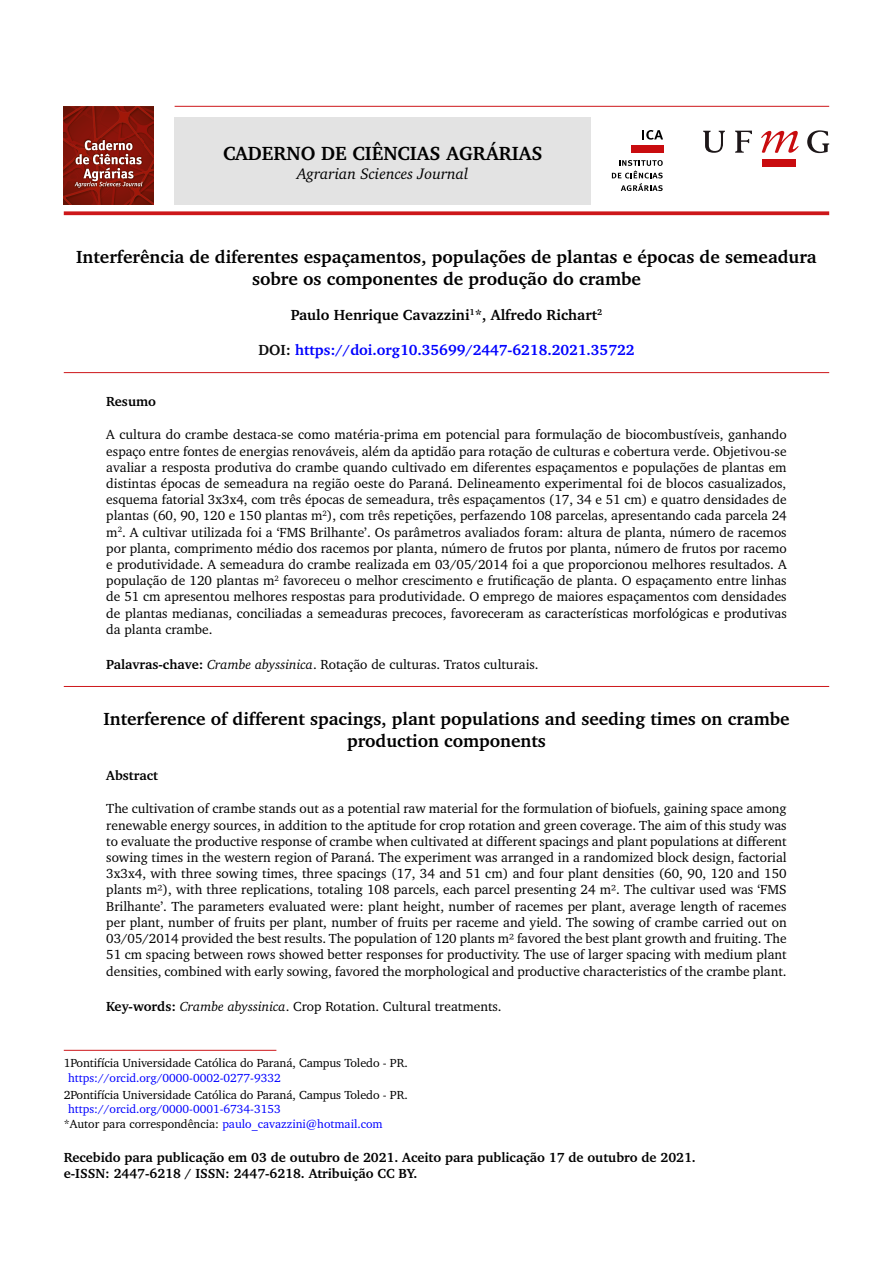
<style>
.page{position:relative;width:893px;height:1263px;background:#fff}
.page>*{position:absolute;margin:0;border:0;box-sizing:border-box;transform-origin:0 0}
.t1{font:700 19.5px "Charter BT";color:#000}
.t2{font:700 18px/21.6px "Charter BT";color:#000;text-align:center}
.t3{font:italic 15.6px "Charter BT";color:#000}
.t4{font:700 15px "Charter BT";color:#00f}
.t5{font:700 15px "Charter BT";color:#000}
.t6{font:13.5px/16.2px "Charter BT";color:#000;text-align:justify}
.t7{font:700 13.5px/16.2px "Charter BT";color:#000}
.t8{font:12px/14.4px "Charter BT";color:#00f}
.t9{font:12px "Charter BT";letter-spacing:-.01em;color:#000}
.s1{color:#0d0d0d}
.s2{font-weight:700}
.s3{font-style:italic}
.s4{color:#000}
</style>
<div class="page">
<div style="left:175px;top:117px;width:416px;height:87px;background:#e3e3e3"></div>
<svg style="left:703px;top:131px;width:22px;height:22px"></svg>
<svg style="left:735px;top:131px;width:17px;height:22px"></svg>
<svg style="left:807px;top:130px;width:22px;height:23px"></svg>
<svg style="left:761px;top:131px;width:38px;height:22px"></svg>
<div style="left:762px;top:159px;width:33px;height:8px;background:#c90c0f"></div>
<svg style="left:642px;top:130px;width:21px;height:10px"></svg>
<svg style="left:612px;top:160px;width:51px;height:31px"></svg>
<div style="left:631px;top:145px;width:32px;height:8px;background:#c90c0f"></div>
<hr style="left:175px;top:106px;width:654px;height:1px;background:#cd171a">
<img style="left:64px;top:106px;width:90px;height:98px">
<img style="left:73px;top:139px;width:71px;height:50px">
<svg style="left:75px;top:140px;width:67px;height:48px"></svg>
<svg style="left:64px;top:211px;width:765px;height:4px;fill:#cd171a"></svg>
<hr style="left:64px;top:372px;width:765px;height:1px;background:#cd171a">
<hr style="left:64px;top:686px;width:765px;height:1px;background:#cd171a">
<hr style="left:64px;top:1050px;width:212px;height:1px;background:#cd171a">
<h1 class="t1" style="left:223px;top:141px;width:321px">CADERNO DE CIÊNCIAS AGRÁRIAS</h1>
<p class="t3" style="left:297px;top:164px;width:173px">Agrarian Sciences Journal</p>
<h2 class="t2" style="left:76px;top:246px;width:742px">Interferência de diferentes espaçamentos, populações de plantas e épocas de semeadura sobre os componentes de produção do crambe</h2>
<p class="t5" style="left:291px;top:305px;width:313px">Paulo Henrique Cavazzini<sup>1</sup>*, Alfredo Richart<sup>2</sup></p>
<p class="t4" style="left:258px;top:340px;width:378px"><span class="s1">DOI:</span> https://doi.org10.35699/2447-6218.2021.35722</p>
<p class="t7" style="left:106px;top:393px;width:51px">Resumo</p>
<p class="t6" style="left:106px;top:426px;width:682px">A cultura do crambe destaca-se como matéria-prima em potencial para formulação de biocombustíveis, ganhando espaço entre fontes de energias renováveis, além da aptidão para rotação de culturas e cobertura verde. Objetivou-se avaliar a resposta produtiva do crambe quando cultivado em diferentes espaçamentos e populações de plantas em distintas épocas de semeadura na região oeste do Paraná. Delineamento experimental foi de blocos casualizados, esquema fatorial 3x3x4, com três épocas de semeadura, três espaçamentos (17, 34 e 51 cm) e quatro densidades de plantas (60, 90, 120 e 150 plantas m<sup>2</sup>), com três repetições, perfazendo 108 parcelas, apresentando cada parcela 24 m<sup>2</sup>. A cultivar utilizada foi a ‘FMS Brilhante’. Os parâmetros avaliados foram: altura de planta, número de racemos por planta, comprimento médio dos racemos por planta, número de frutos por planta, número de frutos por racemo e produtividade. A semeadura do crambe realizada em 03/05/2014 foi a que proporcionou melhores resultados. A população de 120 plantas m<sup>2</sup> favoreceu o melhor crescimento e frutificação de planta. O espaçamento entre linhas de 51 cm apresentou melhores respostas para produtividade. O emprego de maiores espaçamentos com densidades de plantas medianas, conciliadas a semeaduras precoces, favoreceram as características morfológicas e produtivas da planta crambe.</p>
<p class="t6" style="left:106px;top:656px;width:434px"><span class="s2">Palavras-chave:</span> <span class="s3">Crambe abyssinica</span>. Rotação de culturas. Tratos culturais.</p>
<h2 class="t2" style="left:103px;top:708px;width:688px">Interference of different spacings, plant populations and seeding times on crambe production components</h2>
<p class="t7" style="left:106px;top:767px;width:53px">Abstract</p>
<p class="t6" style="left:106px;top:800px;width:682px">The cultivation of crambe stands out as a potential raw material for the formulation of biofuels, gaining space among renewable energy sources, in addition to the aptitude for crop rotation and green coverage. The aim of this study was to evaluate the productive response of crambe when cultivated at different spacings and plant populations at different sowing times in the western region of Paraná. The experiment was arranged in a randomized block design, factorial 3x3x4, with three sowing times, three spacings (17, 34 and 51 cm) and four plant densities (60, 90, 120 and 150 plants m²), with three replications, totaling 108 parcels, each parcel presenting 24 m². The cultivar used was ‘FMS Brilhante’. The parameters evaluated were: plant height, number of racemes per plant, average length of racemes per plant, number of fruits per plant, number of fruits per raceme and yield. The sowing of crambe carried out on 03/05/2014 provided the best results. The population of 120 plants m² favored the best plant growth and fruiting. The 51 cm spacing between rows showed better responses for productivity. The use of larger spacing with medium plant densities, combined with early sowing, favored the morphological and productive characteristics of the crambe plant.</p>
<p class="t6" style="left:106px;top:997px;width:397px"><span class="s2">Key-words:</span> <span class="s3">Crambe abyssinica</span>. Crop Rotation. Cultural treatments.</p>
<p class="t9" style="left:64px;top:1056px;width:346px">1Pontifícia Universidade Católica do Paraná, Campus Toledo - PR.</p>
<p class="t8" style="left:68px;top:1070px;width:214px">https://orcid.org/0000-0002-0277-9332</p>
<p class="t9" style="left:64px;top:1087px;width:346px">2Pontifícia Universidade Católica do Paraná, Campus Toledo - PR.</p>
<p class="t8" style="left:64px;top:1101px;width:320px;text-indent:4px">https://orcid.org/0000-0001-6734-3153<br><span class="s4">*Autor para correspondência:</span> paulo_cavazzini@hotmail.com</p>
<p class="t7" style="left:64px;top:1149px;width:634px">Recebido para publicação em 03 de outubro de 2021. Aceito para publicação 17 de outubro de 2021. e-ISSN: 2447-6218 / ISSN: 2447-6218. Atribuição CC BY.</p>
</div>
